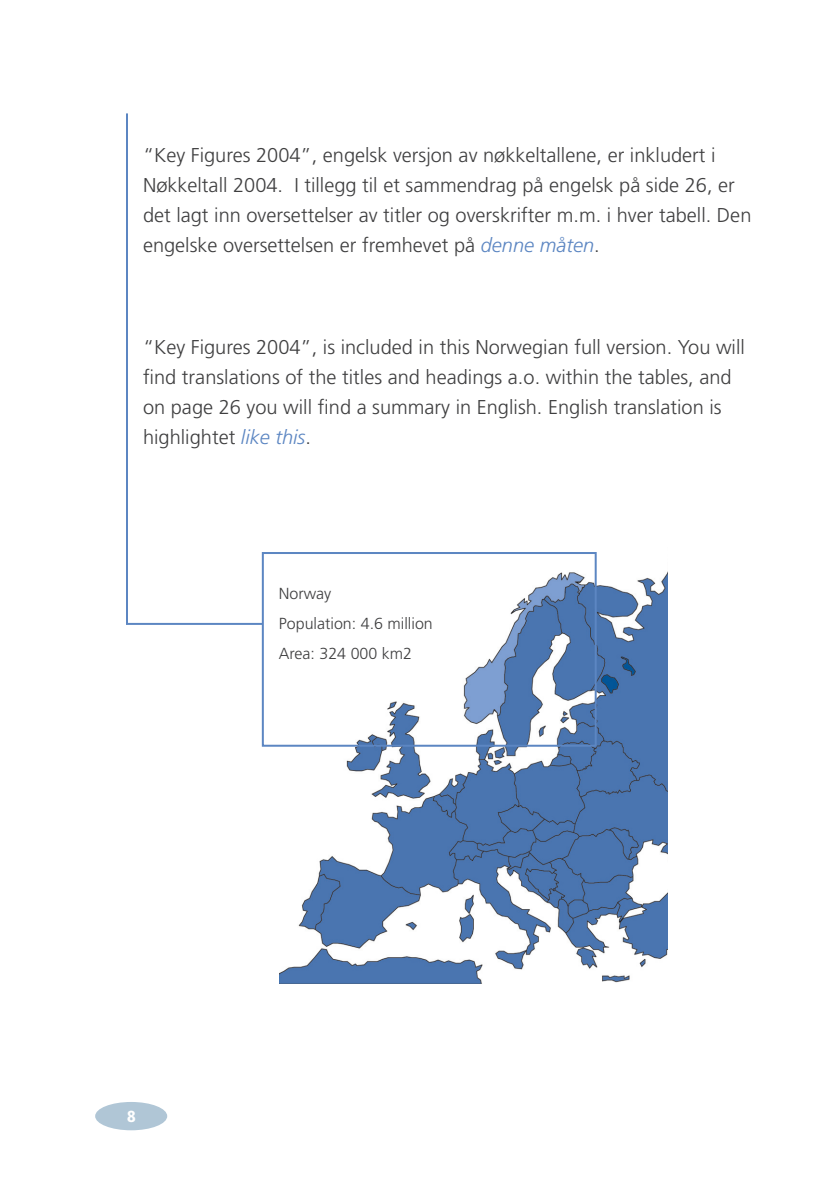
<style>
.page{position:relative;width:840px;height:1191px;background:#fff}
.page>*{position:absolute;margin:0;border:0;box-sizing:border-box;transform-origin:0 0}
.t1{font:300 20px/30px "Frutiger";color:#3f3f40}
.t2{font:300 16px/30px "Frutiger";color:#3f3f40}
.t3{font:900 condensed 16px "Frutiger";color:#fff}
.s1{font-style:italic;color:#5c86c2}
</style>
<div class="page">
<img style="left:280px;top:552px;width:387px;height:431px">
<div style="left:313px;top:577px;width:137px;height:109px;background:#fff"></div>
<hr style="left:126px;top:113px;width:2px;height:511px;background:#5c86c2">
<div style="left:262px;top:552px;width:334px;height:194px;border:2px solid #5c86c2"></div>
<hr style="left:126px;top:623px;width:136px;height:2px;background:#5c86c2">
<div style="left:95px;top:1102px;width:72px;height:28px;background:#b0c6d6;border-radius:50%"></div>
<p class="t1" style="left:143px;top:141px;width:609px">“Key Figures 2004”, engelsk versjon av nøkkeltallene, er inkludert i Nøkkeltall 2004. I tillegg til et sammendrag på engelsk på side 26, er det lagt inn oversettelser av titler og overskrifter m.m. i hver tabell. Den engelske oversettelsen er fremhevet på <span class="s1">denne måten</span>.</p>
<p class="t1" style="left:143px;top:332px;width:603px">“Key Figures 2004”, is included in this Norwegian full version. You will find translations of the titles and headings a.o. within the tables, and on page 26 you will find a summary in English. English translation is highlightet <span class="s1">like this</span>.</p>
<p class="t2" style="left:279px;top:578px;width:155px">Norway<br>Population: 4.6 million<br>Area: 324 000 km2</p>
<p class="t3" style="left:127px;top:1106px;width:10px">8</p>
</div>
